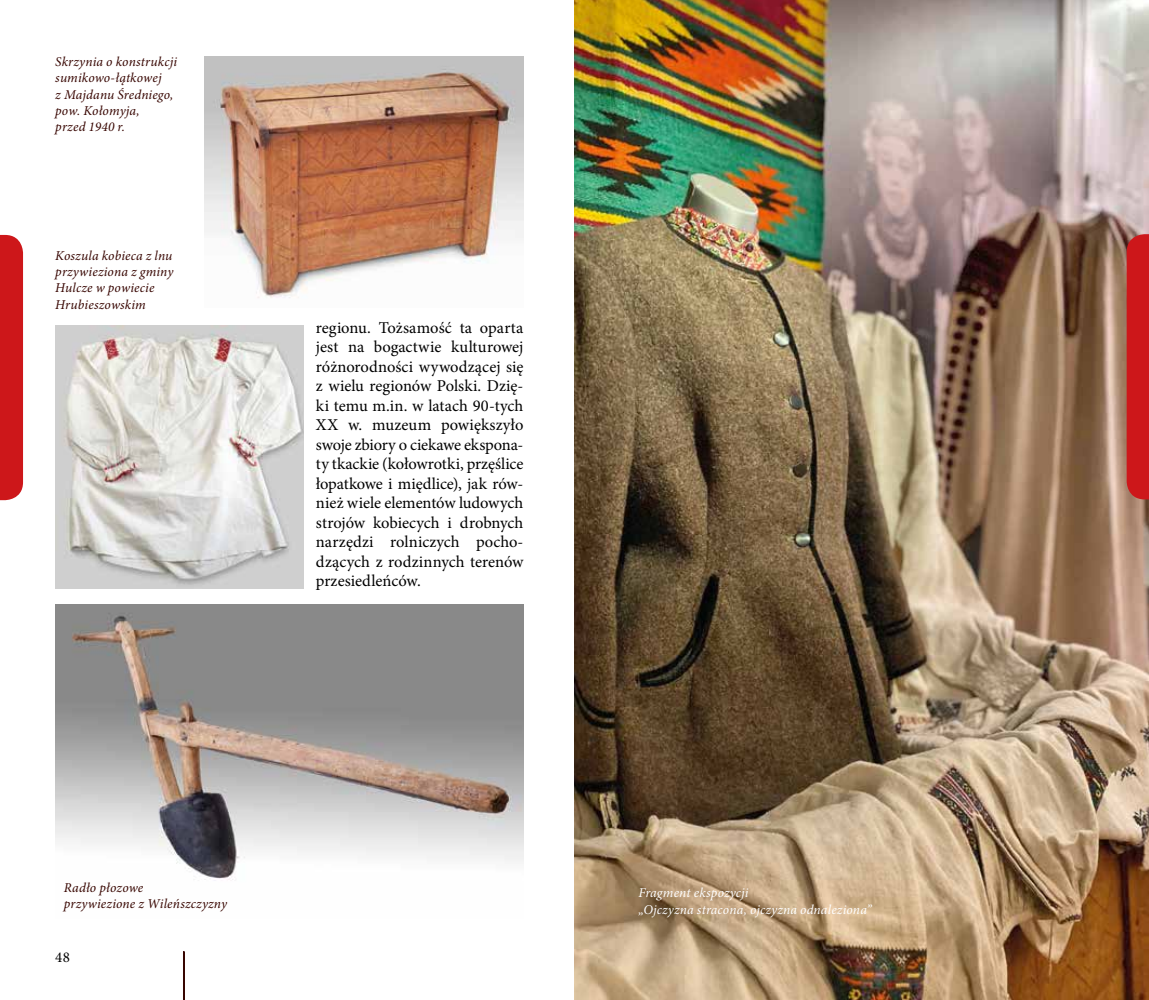
<style>
.page{position:relative;width:1149px;height:1000px;background:#fff}
.page>*{position:absolute;margin:0;border:0;box-sizing:border-box;transform-origin:0 0}
.t1{font:16.5px/19.5px "Minion Pro";color:#000;text-align:justify}
.t2{font:15px "Minion Pro";color:#000}
.t3{font:italic 13.5px/16.2px "Minion Pro";letter-spacing:.01em;color:#370500}
.t4{font:italic 13.5px/16.2px "Minion Pro";letter-spacing:.01em;color:#fff}
</style>
<div class="page">
<svg style="left:183px;top:951px;width:2px;height:48px"></svg>
<img style="left:55px;top:604px;width:468px;height:277px">
<img style="left:204px;top:56px;width:319px;height:242px">
<img style="left:55px;top:325px;width:248px;height:263px">
<img style="left:574px;top:0;width:574px;height:999px">
<div style="left:1126px;top:234px;width:22px;height:265px;background:#cd171a"></div>
<div style="left:0;top:235px;width:23px;height:265px;background:#cd171a"></div>
<p class="t3" style="left:55px;top:54px;width:123px">Skrzynia o konstrukcji sumikowo-łątkowej<br>z Majdanu Średniego, pow. Kołomyja,<br>przed 1940 r.</p>
<p class="t3" style="left:55px;top:247px;width:120px">Koszula kobieca z lnu przywieziona z gminy<br>Hulcze w powiecie<br>Hrubieszowskim</p>
<p class="t1" style="left:316px;top:317px;width:209px">regionu. Tożsamość ta oparta jest na bogactwie kulturowej różnorodności wywodzącej się z wielu regionów Polski. Dzię&shy;ki temu m.in. w latach 90-tych XX w. muzeum powiększyło swoje zbiory o ciekawe ekspona&shy;ty tkackie (kołowrotki, przęślice łopatkowe i międlice), jak rów&shy;nież wiele elementów ludowych strojów kobiecych i drobnych narzędzi rolniczych pocho&shy;dzących z rodzinnych terenów przesiedleńców.</p>
<p class="t3" style="left:64px;top:879px;width:165px">Radło płozowe<br>przywiezione z Wileńszczyzny</p>
<p class="t4" style="left:638px;top:884px;width:235px">Fragment ekspozycji<br>„Ojczyzna stracona, ojczyzna odnaleziona”</p>
<p class="t2" style="left:55px;top:946px;width:16px">48</p>
</div>
